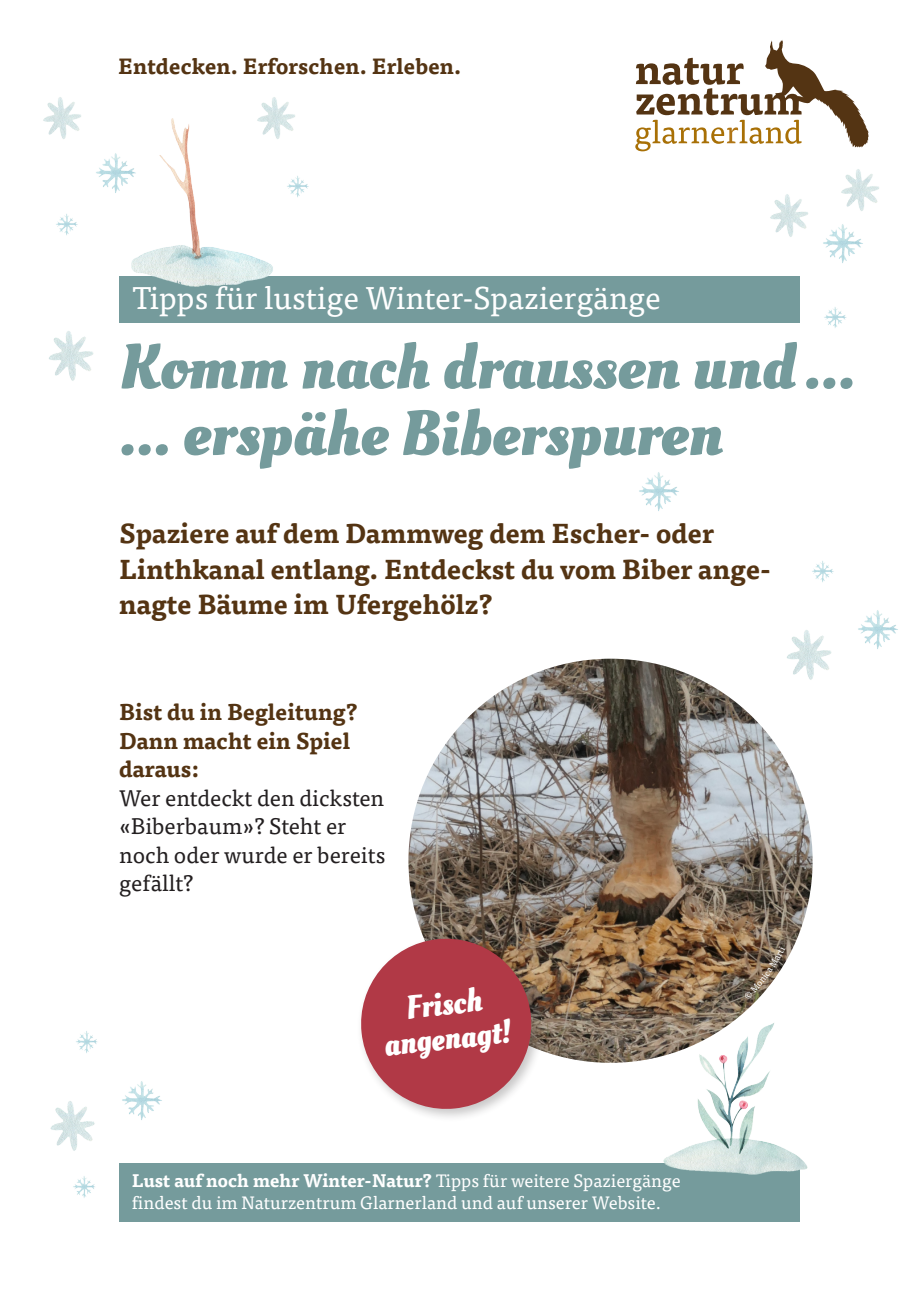
<style>
.page{position:relative;width:919px;height:1289px;background:#fff}
.page>*{position:absolute;margin:0;border:0;box-sizing:border-box;transform-origin:0 0}
._02_Haupttitel{font:700 63px/66.4px "Oleo Script";color:#759b9c}
._06_Titel_Kreis{font:700 33px/34.5px "Oleo Script";color:#fff;text-align:center;scale:.9 1}
._01_Tipps__Negativba{font:31.5px "Tisa OT";color:#fff}
._03_Lead_Frontseite{font:700 27px/35.2px "Tisa OT";color:#543413}
._05_Text_Frontseite{font:22.5px/28.5px "Tisa OT";color:#231f20}
._04_UT_Frontseite{font:700 22.5px/28.5px "Tisa OT";color:#543413}
.t1{font:700 21.75px "Tisa OT";letter-spacing:.005em;color:#543413}
._11_Text_Negativkast{font:18px/21.6px "Tisa OT";color:#fff}
.s1{font-weight:700}
</style>
<div class="page">
<div style="left:119px;top:1163px;width:680px;height:58px;background:#759b9c"></div>
<img style="left:50px;top:1101px;width:45px;height:50px">
<img style="left:122px;top:1081px;width:40px;height:39px">
<img style="left:76px;top:1031px;width:21px;height:22px">
<img style="left:73px;top:1176px;width:22px;height:22px">
<img style="left:787px;top:630px;width:45px;height:50px">
<img style="left:49px;top:331px;width:45px;height:50px">
<img style="left:858px;top:610px;width:40px;height:39px">
<img style="left:639px;top:472px;width:40px;height:39px">
<img style="left:823px;top:224px;width:40px;height:39px">
<img style="left:812px;top:561px;width:22px;height:21px">
<img style="left:824px;top:307px;width:23px;height:21px">
<img style="left:770px;top:194px;width:60px;height:49px">
<img style="left:827px;top:169px;width:52px;height:49px">
<img style="left:96px;top:159px;width:14px;height:28px">
<img style="left:56px;top:214px;width:22px;height:21px">
<img style="left:43px;top:97px;width:38px;height:42px">
<img style="left:261px;top:97px;width:34px;height:34px">
<div style="left:119px;top:276px;width:680px;height:47px;background:#759b9c"></div>
<img style="left:408px;top:658px;width:404px;height:404px;border-radius:202px">
<div style="left:356px;top:933px;width:188px;height:189px;background:#231f20;opacity:.25"></div>
<svg style="left:356px;top:934px;width:179px;height:179px"></svg>
<img style="left:110px;top:114px;width:170px;height:173px">
<img style="left:659px;top:1021px;width:149px;height:161px">
<img style="left:287px;top:176px;width:22px;height:21px">
<svg style="left:635px;top:40px;width:234px;height:111px"></svg>
<svg style="left:744px;top:946px;width:41px;height:53px"></svg>
<p class="t1" style="left:118px;top:53px;width:345px">Entdecken. Erforschen. Erleben.</p>
<p class="_01_Tipps__Negativba" style="left:133px;top:279px;width:529px">Tipps für lustige Winter-Spaziergänge</p>
<p class="_02_Haupttitel" style="left:119px;top:334px;width:737px">Komm nach draussen und... ... erspähe Biberspuren</p>
<p class="_03_Lead_Frontseite" style="left:119px;top:517px;width:653px">Spaziere auf dem Dammweg dem Escher- oder<br>Linthkanal entlang. Entdeckst du vom Biber ange&shy;nagte Bäume im Ufergehölz?</p>
<p class="_04_UT_Frontseite" style="left:119px;top:698px;width:240px">Bist du in Begleitung?<br>Dann macht ein Spiel</p>
<p class="_04_UT_Frontseite" style="left:119px;top:755px;width:81px">daraus:</p>
<p class="_05_Text_Frontseite" style="left:119px;top:783px;width:268px">Wer entdeckt den dicksten «Biberbaum»? Steht er noch oder wurde er bereits gefällt?</p>
<p class="_06_Titel_Kreis" style="left:379px;top:993px;width:143px;rotate:-6deg">Frisch angenagt!</p>
<p class="_11_Text_Negativkast" style="left:132px;top:1170px;width:550px"><span class="s1">Lust auf noch mehr Winter-Natur?</span> Tipps für weitere Spaziergänge findest du im Naturzentrum Glarnerland und auf unserer Website.</p>
</div>
